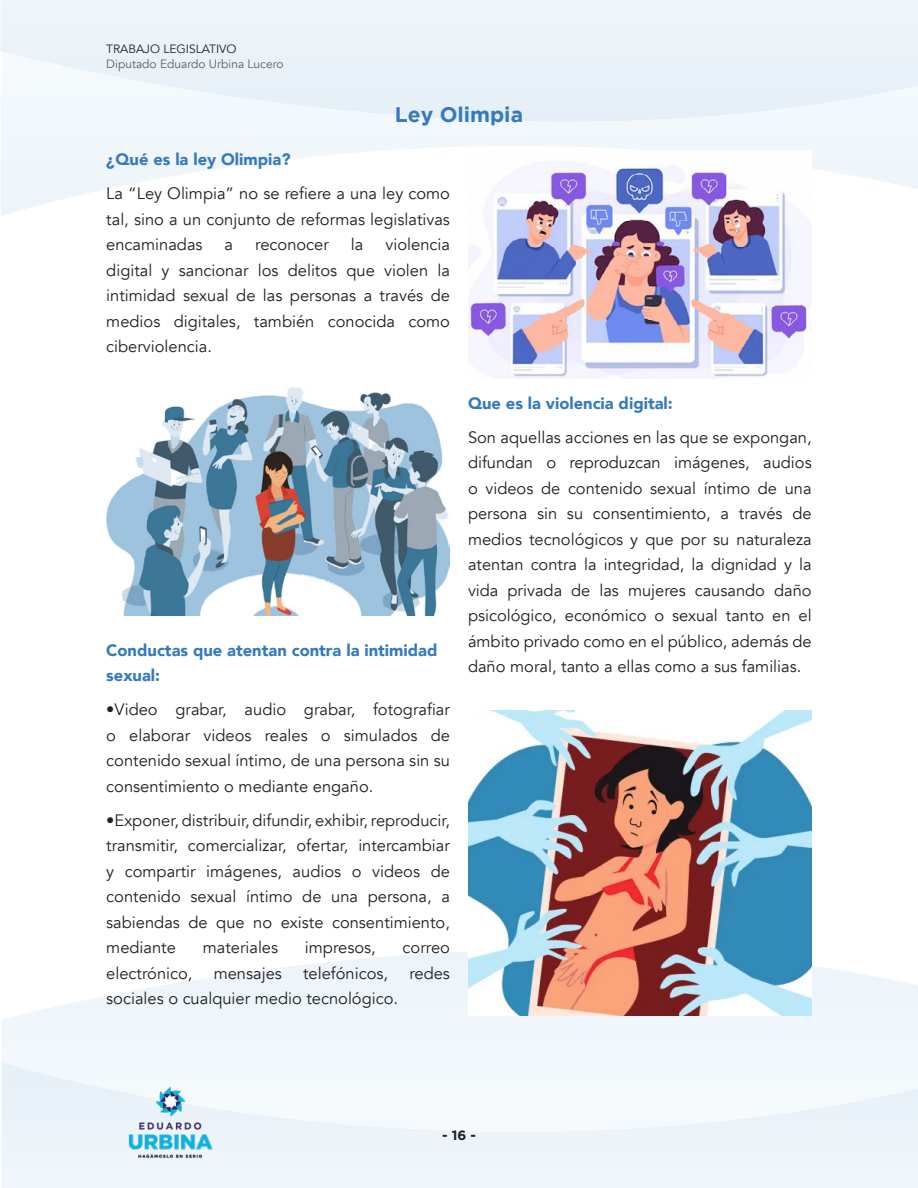
<style>
.page{position:relative;width:918px;height:1188px;background:#fff}
.page>*{position:absolute;margin:0;border:0;box-sizing:border-box;transform-origin:0 0}
.Subtitle{font:700 21px "Gotham";color:#367abe}
.Space_paragraph{font:16.5px/25.5px "Avenir";color:#231f20;text-align:justify}
.Bold_Detail{font:900 16.5px/25.5px "Avenir";color:#367abe}
.t1{font:700 13.5px "Gotham";color:#231f20}
.t2{font:12px "Avenir";color:#5f5e5e}
.t3{font:12px "Avenir";color:#231f20}
</style>
<div class="page">
<svg style="left:2px;top:951px;width:916px;height:102px"></svg>
<div style="left:2px;top:1132px;width:916px;height:56px;background:#eef5fa"></div>
<svg style="left:1px;top:122px;width:917px;height:94px"></svg>
<img style="left:113px;top:1066px;width:114px;height:101px">
<img style="left:468px;top:151px;width:344px;height:227px">
<img style="left:106px;top:387px;width:344px;height:229px">
<img style="left:468px;top:710px;width:344px;height:305px">
<p class="t3" style="left:106px;top:42px;width:132px">TRABAJO LEGISLATIVO</p>
<p class="t2" style="left:106px;top:57px;width:179px">Diputado Eduardo Urbina Lucero</p>
<p class="Subtitle" style="left:395px;top:102px;width:130px">Ley Olimpia</p>
<p class="Bold_Detail" style="left:106px;top:146px;width:186px">¿Qué es la ley Olimpia?</p>
<p class="Space_paragraph" style="left:106px;top:181px;width:345px">La “Ley Olimpia” no se refiere a una ley como tal, sino a un conjunto de reformas legislativas encaminadas</p>
<p class="Space_paragraph" style="left:106px;top:232px;width:345px;text-indent:279px">violencia digital y sancionar los delitos que violen la intimidad sexual de las personas a través de medios digitales, también conocida como ciberviolencia.</p>
<p class="Space_paragraph" style="left:225px;top:232px;width:10px">a</p>
<p class="Space_paragraph" style="left:255px;top:232px;width:75px">reconocer</p>
<p class="Space_paragraph" style="left:351px;top:232px;width:14px">la</p>
<p class="Bold_Detail" style="left:106px;top:637px;width:333px">Conductas que atentan contra la intimidad sexual:</p>
<p class="Space_paragraph" style="left:106px;top:697px;width:345px">•Video grabar, audio grabar, fotografiar o elaborar videos reales o simulados de contenido sexual íntimo, de una persona sin su consentimiento o mediante engaño.</p>
<p class="Space_paragraph" style="left:106px;top:807px;width:345px">•Exponer, distribuir, difundir, exhibir, reproducir, transmitir, comercializar, ofertar, intercambiar y compartir imágenes, audios o videos de contenido sexual íntimo de una persona, a sabiendas de que no existe consentimiento, mediante</p>
<p class="Space_paragraph" style="left:203px;top:935px;width:77px">materiales</p>
<p class="Space_paragraph" style="left:305px;top:935px;width:72px">impresos,</p>
<p class="Space_paragraph" style="left:403px;top:935px;width:49px">correo</p>
<p class="Space_paragraph" style="left:106px;top:960px;width:88px">electrónico,</p>
<p class="Space_paragraph" style="left:214px;top:960px;width:70px">mensajes</p>
<p class="Space_paragraph" style="left:303px;top:960px;width:86px">telefónicos,</p>
<p class="Space_paragraph" style="left:409px;top:960px;width:42px">redes</p>
<p class="Space_paragraph" style="left:106px;top:986px;width:293px">sociales o cualquier medio tecnológico.</p>
<p class="Bold_Detail" style="left:468px;top:390px;width:206px">Que es la violencia digital:</p>
<p class="Space_paragraph" style="left:468px;top:425px;width:345px">Son aquellas acciones en las que se expongan, difundan o reproduzcan imágenes, audios o videos de contenido sexual íntimo de una persona sin su consentimiento, a través de medios tecnológicos y que por su naturaleza atentan contra la integridad, la dignidad y la vida privada de las mujeres causando daño psicológico, económico o sexual tanto en el ámbito privado como en el público, además de daño moral, tanto a ellas como a sus familias.</p>
<p class="t1" style="left:442px;top:1128px;width:35px">- 16 -</p>
</div>
